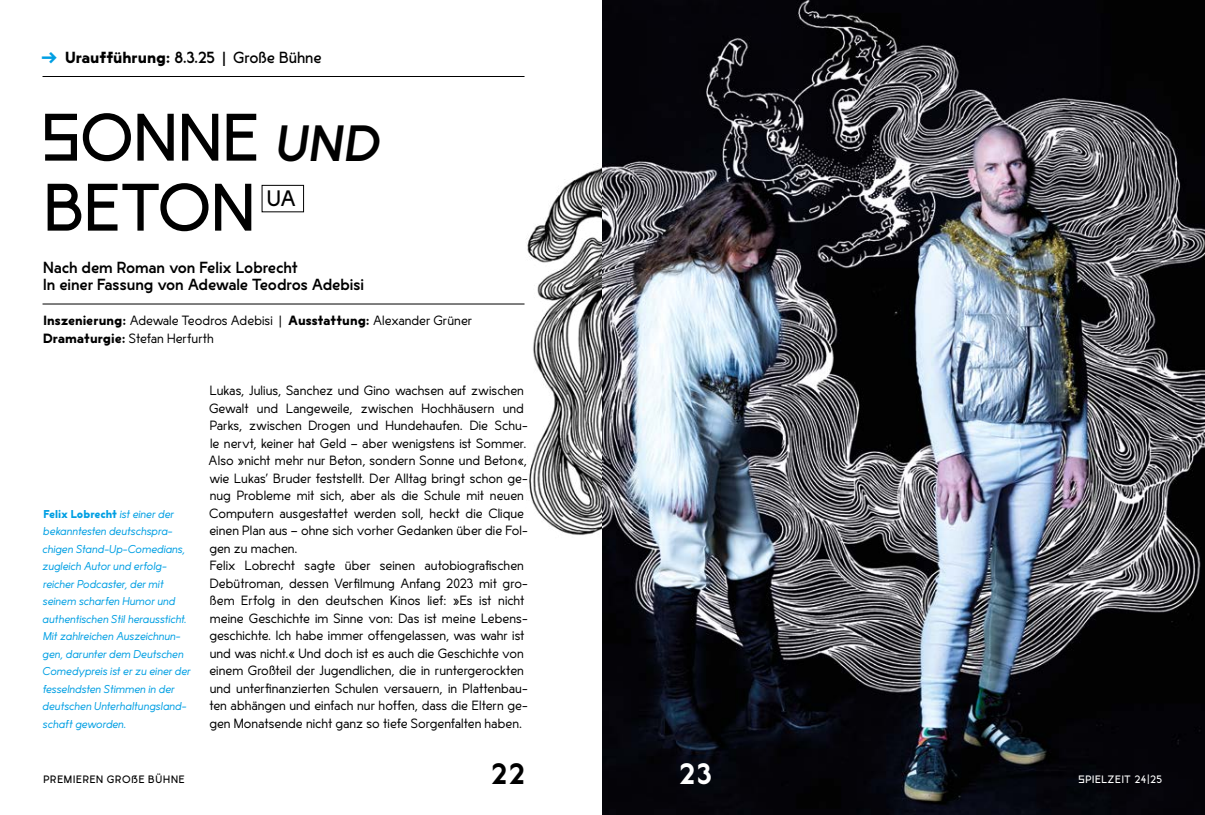
<style>
.page{position:relative;width:1205px;height:815px;background:#fff}
.page>*{position:absolute;margin:0;border:0;box-sizing:border-box;transform-origin:0 0}
.t1{font:62.5px/70px "Lucifer Sans";color:#000}
.t2{font:600 27.5px "Lucifer Sans";color:#000}
.t3{font:600 27.5px "Lucifer Sans";color:#fff}
.t4{font:20.88px "Lucifer Sans";color:#000}
.t5{font:500 15px/17.5px "Lucifer Sans";letter-spacing:-.01em;color:#000}
.t6{font:700 15px "Lucifer Sans";color:#000}
.t7{font:300 12.5px/17.5px "Lucifer Sans";letter-spacing:.005em;color:#000}
.t8{font:italic 300 10.62px/17.5px "Lucifer Sans";color:#009fe3}
.t9{font:10px "Lucifer Sans";letter-spacing:.08em;color:#000}
.t10{font:10px "Lucifer Sans";letter-spacing:.055em;color:#fff}
.s1{color:#009fe3}
.s2{font-weight:500}
.s3{font-weight:400}
.s4{font-weight:500;font-style:italic;font-size:47.5px}
.s5{font-weight:700}
.s6{font-weight:700;font-style:normal}
</style>
<div class="page">
<img style="left:443px;top:76px;width:159px;height:459px">
<hr style="left:43px;top:76px;width:481px;height:1px;background:#000">
<hr style="left:43px;top:304px;width:481px;height:1px;background:#000">
<div style="left:262px;top:185px;width:42px;height:27px;border:1px solid #000"></div>
<img style="left:602px;top:0;width:603px;height:815px">
<p class="t6" style="left:41px;top:44px;width:282px"><span class="s1">→</span> Uraufführung: <span class="s2">8.3.25</span> <span class="s3">| GROßE BÜHNE</span></p>
<h1 class="t1" style="left:41px;top:98px;width:341px">SONNE <span class="s4">UND<br></span>BETON</h1>
<h3 class="t4" style="left:267px;top:181px;width:31px">UA</h3>
<p class="t5" style="left:43px;top:257px;width:322px">Nach dem Roman von Felix Lobrecht<br>In einer Fassung von Adewale Teodros Adebisi</p>
<p class="t7" style="left:43px;top:311px;width:430px"><span class="s5">Inszenierung:</span> Adewale Teodros Adebisi | <span class="s5">Ausstattung:</span> Alexander Grüner<br><span class="s5">Dramaturgie:</span> Stefan Herfurth</p>
<p class="t8" style="left:42px;top:504px;width:150px"><span class="s6">Felix Lobrecht</span> ist einer der bekanntesten deutschspra&shy;chigen Stand-Up-Comedians, zugleich Autor und erfolg&shy;reicher Podcaster, der mit seinem scharfen Humor und authentischen Stil heraussticht.<br>Mit zahlreichen Auszeichnun&shy;gen, darunter dem Deutschen<br>Comedypreis ist er zu einer der fesselndsten Stimmen in der deutschen Unterhaltungsland&shy;schaft geworden.</p>
<p class="t7" style="left:209px;top:381px;width:321px">Lukas, Julius, Sanchez und Gino wachsen auf zwischen Gewalt und Langeweile, zwischen Hochhäusern und Parks, zwischen Drogen und Hundehaufen. Die Schu&shy;le nervt, keiner hat Geld – aber wenigstens ist Sommer.<br>Also »nicht mehr nur Beton, sondern Sonne und Beton«, wie Lukas’ Bruder feststellt. Der Alltag bringt schon ge&shy;nug Probleme mit sich, aber als die Schule mit neuen Computern ausgestattet werden soll, heckt die Clique einen Plan aus – ohne sich vorher Gedanken über die Fol&shy;gen zu machen.<br>Felix Lobrecht sagte über seinen autobiografischen Debütroman, dessen Verfilmung Anfang 2023 mit gro&shy;ßem Erfolg in den deutschen Kinos lief: »Es ist nicht meine Geschichte im Sinne von: Das ist meine Lebens&shy;geschichte. Ich habe immer offengelassen, was wahr ist und was nicht.« Und doch ist es auch die Geschichte von einem Großteil der Jugendlichen, die in runtergerockten und unterfinanzierten Schulen versauern, in Plattenbau&shy;ten abhängen und einfach nur hoffen, dass die Eltern ge&shy;gen Monatsende nicht ganz so tiefe Sorgenfalten haben.</p>
<p class="t9" style="left:43px;top:771px;width:143px">PREMIEREN GROẞE BÜHNE</p>
<h2 class="t2" style="left:490px;top:750px;width:37px">22</h2>
<h2 class="t3" style="left:678px;top:750px;width:37px">23</h2>
<p class="t10" style="left:1078px;top:771px;width:85px">SPIELZEIT 24|25</p>
</div>
